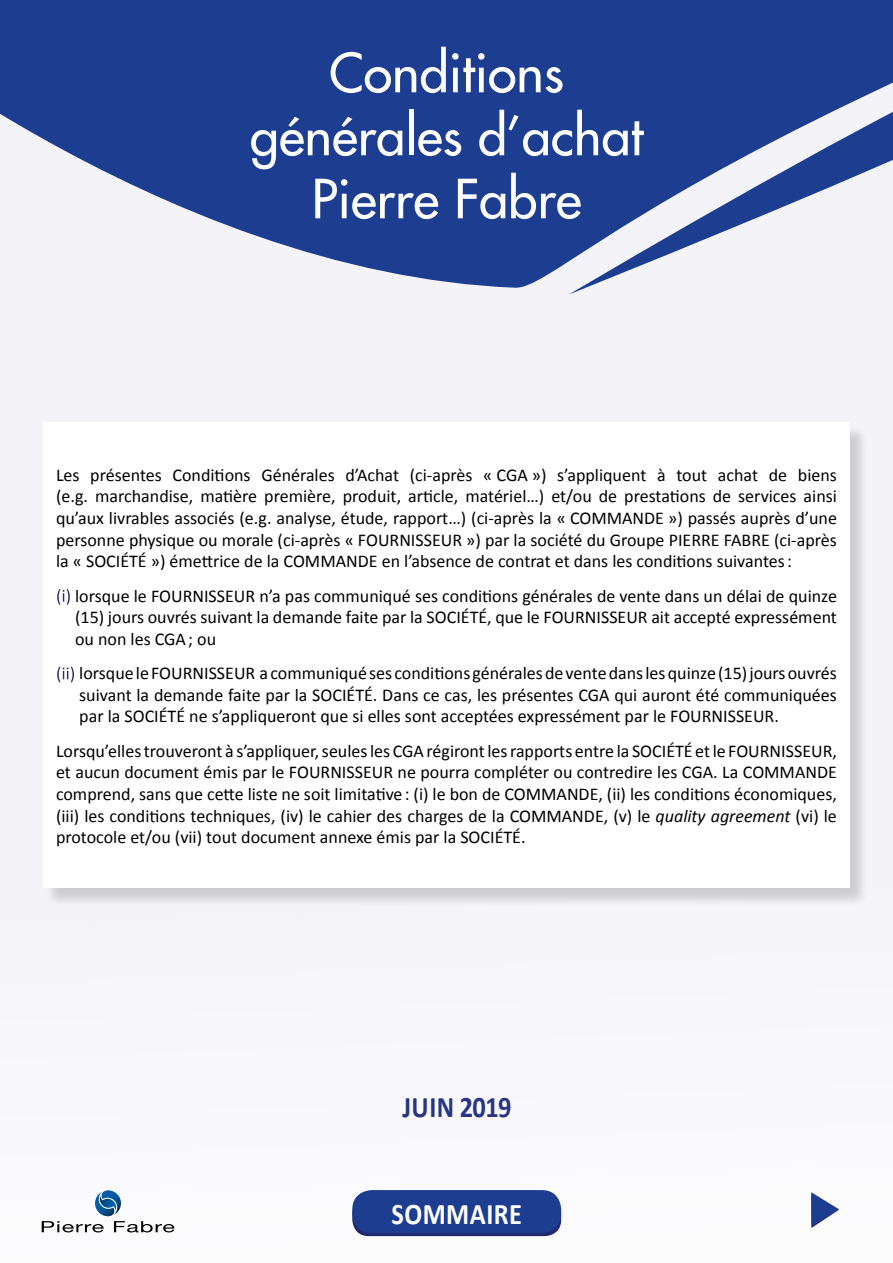
<style>
.page{position:relative;width:893px;height:1263px;background:#f6f6fa}
.page>*{position:absolute;margin:0;border:0;box-sizing:border-box;transform-origin:0 0}
.t1{font:500 52.5px/63px "Futura Std";color:#fff;text-align:center}
.t2{font:700 30px "Calibri";color:#283583;scale:.88 1}
.t3{font:700 30px "Calibri";letter-spacing:.02em;color:#fff;scale:.88 1}
.t4{font:18px/21.6px "Calibri";color:#000;text-align:justify}
.s1{color:#fff}
.s2{font-style:italic}
</style>
<div class="page">
<div style="left:94px;top:1189px;width:28px;height:28px;background:#fff;border-radius:50%"></div>
<svg style="left:42px;top:1190px;width:132px;height:42px"></svg>
<div style="left:45px;top:424px;width:824px;height:483px;background:#000;opacity:.16"></div>
<div style="left:43px;top:422px;width:807px;height:466px;background:#fff"></div>
<svg style="left:0;top:0;width:893px;height:289px;fill:#1d3d91"></svg>
<div style="left:352px;top:1197px;width:209px;height:39px;background:#212b6c;border-radius:16px"></div>
<div style="left:352px;top:1190px;width:209px;height:43px;background:#1d3d91;border-radius:20px"></div>
<svg style="left:811px;top:1192px;width:28px;height:36px"></svg>
<h1 class="t1" style="left:250px;top:42px;width:395px">Conditions générales d’achat<br>Pierre Fabre</h1>
<p class="t4" style="left:56px;top:463px;width:782px">Les présentes Conditions Générales d’Achat (ci-après « CGA ») s’appliquent à tout achat de biens (e.g. marchandise, matière première, produit, article, matériel…) et/ou de prestations de services ainsi qu’aux livrables associés (e.g. analyse, étude, rapport…) (ci-après la « COMMANDE ») passés auprès d’une personne physique ou morale (ci-après « FOURNISSEUR ») par la société du Groupe PIERRE FABRE (ci-après la « SOCIÉTÉ ») émettrice de la COMMANDE en l’absence de contrat et dans les conditions suivantes:</p>
<p class="t4" style="left:75px;top:584px;width:763px;text-indent:-19px"><span class="s1">(i)</span> lorsque le FOURNISSEUR n’a pas communiqué ses conditions générales de vente dans un délai de quinze (15) jours ouvrés suivant la demande faite par la SOCIÉTÉ, que le FOURNISSEUR ait accepté expressément ou non les CGA; ou</p>
<p class="t4" style="left:79px;top:662px;width:759px;text-indent:-23px"><span class="s1">(ii)</span> lorsque le FOURNISSEUR a communiqué ses conditions générales de vente dans les quinze (15) jours ouvrés suivant la demande faite par la SOCIÉTÉ. Dans ce cas, les présentes CGA qui auront été communiquées par la SOCIÉTÉ ne s’appliqueront que si elles sont acceptées expressément par le FOURNISSEUR.</p>
<p class="t4" style="left:56px;top:739px;width:782px">Lorsqu’elles trouveront à s’appliquer, seules les CGA régiront les rapports entre la SOCIÉTÉ et le FOURNISSEUR, et aucun document émis par le FOURNISSEUR ne pourra compléter ou contredire les CGA. La COMMANDE comprend, sans que cette liste ne soit limitative : (i) le bon de COMMANDE, (ii) les conditions économiques, (iii) les conditions techniques, (iv) le cahier des charges de la COMMANDE, (v) le <span class="s2">quality agreement</span> (vi) le protocole et/ou (vii) tout document annexe émis par la SOCIÉTÉ.</p>
<h2 class="t2" style="left:402px;top:1089px;width:126px">JUIN 2019</h2>
<h2 class="t3" style="left:391px;top:1196px;width:150px">SOMMAIRE</h2>
</div>
